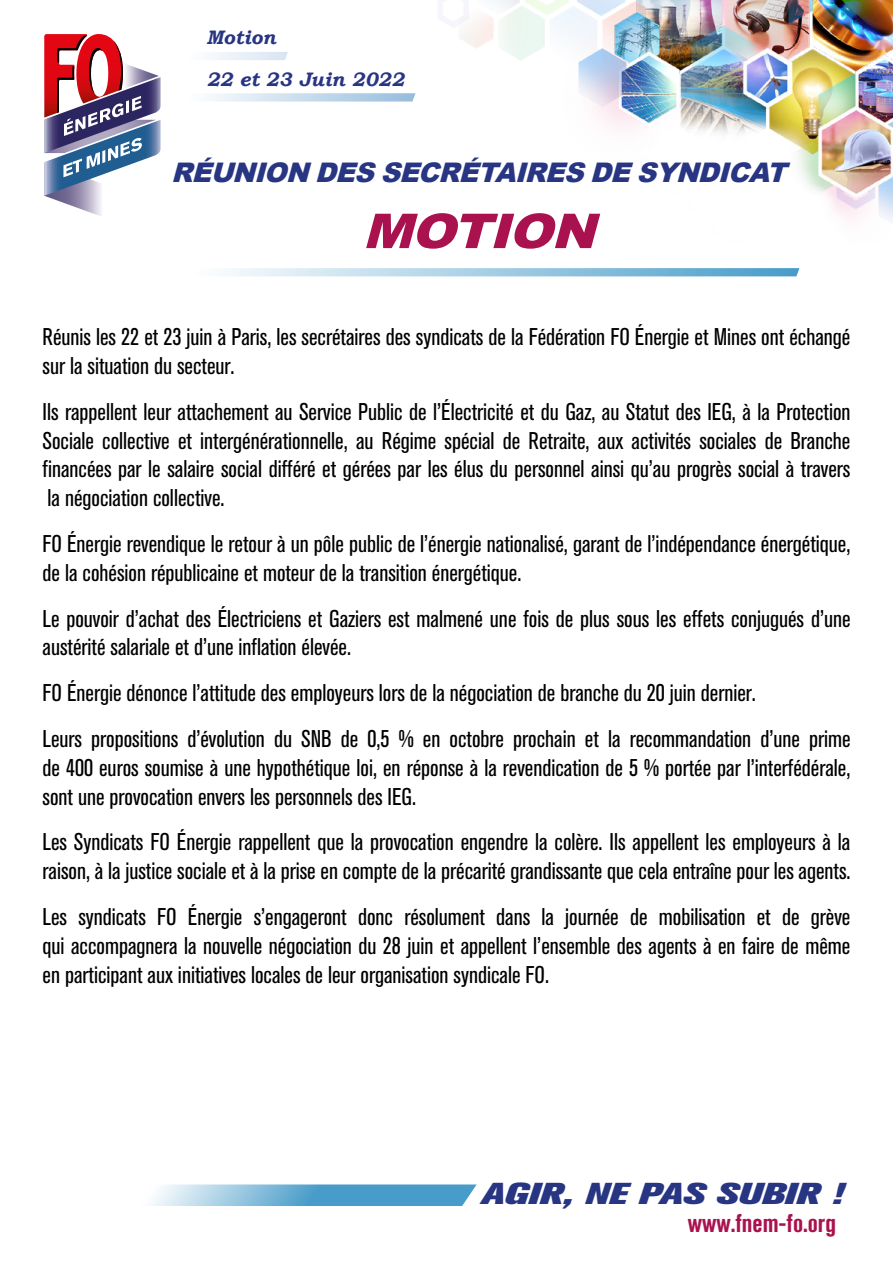
<style>
.page{position:relative;width:893px;height:1263px;background:#fff}
.page>*{position:absolute;margin:0;border:0;box-sizing:border-box;transform-origin:0 0}
.t1{font:italic 900 48px "Arial";color:#aa124f;scale:1.1 1}
.t2{font:italic 800 30px "Akzidenz Grotesk BQ";color:#283583;scale:1.4 1}
.t3{font:italic 900 27px "Arial";color:#283583}
.t4{font:700 condensed 25.5px "Akzidenz Grotesk BQ";color:#aa124f}
.t5{font:condensed 24px/28.8px "Akzidenz Grotesk BQ";color:#000}
.t6{font:italic 700 19.5px "Bookman Old Style";color:#283583}
</style>
<div class="page">
<svg style="left:151px;top:1184px;width:326px;height:22px;background:#7cb8d8"></svg>
<img style="left:415px;top:0;width:478px;height:223px">
<svg style="left:44px;top:34px;width:117px;height:182px"></svg>
<svg style="left:213px;top:52px;width:75px;height:8px"></svg>
<svg style="left:209px;top:93px;width:206px;height:9px;background:#cadded"></svg>
<svg style="left:224px;top:268px;width:575px;height:8px;background:#9fcbe2"></svg>
<p class="t6" style="left:206px;top:23px;width:71px">Motion</p>
<p class="t6" style="left:206px;top:65px;width:200px">22 et 23 Juin 2022</p>
<p class="t3" style="left:171px;top:153px;width:626px">RÉUNION DESSECRÉTAIRESDESYNDICAT</p>
<p class="t1" style="left:362px;top:196px;width:229px">MOTION</p>
<p class="t5" style="left:43px;top:323px;width:809px">Réunis les 22 et 23 juin à Paris, les secrétaires des syndicats de la Fédération FO Énergie et Mines ont échangé sur la situation du secteur.</p>
<p class="t5" style="left:43px;top:397px;width:809px;text-align:justify">Ils rappellent leur attachement au Service Public de l’Électricité et du Gaz, au Statut des IEG, à la Protection Sociale collective et intergénérationnelle, au Régime spécial de Retraite, aux activités sociales de Branche financées par le salaire social différé et gérées par les élus du personnel ainsi qu’au progrès social à travers la négociation collective.</p>
<p class="t5" style="left:43px;top:530px;width:809px">FO Énergie revendique le retour à un pôle public de l’énergie nationalisé, garant de l’indépendance énergétique, de la cohésion républicaine et moteur de la transition énergétique.</p>
<p class="t5" style="left:43px;top:604px;width:809px">Le pouvoir d’achat des Électriciens et Gaziers est malmené une fois de plus sous les effets conjugués d’une austérité salariale et d’une inflation élevée.</p>
<p class="t5" style="left:43px;top:679px;width:715px">FO Énergie dénonce l’attitude des employeurs lors de la négociation de branche du 20 juin dernier.</p>
<p class="t5" style="left:43px;top:725px;width:809px;text-align:justify">Leurs propositions d’évolution du SNB de 0,5 % en octobre prochain et la recommandation d’une prime de 400 euros soumise à une hypothétique loi, en réponse à la revendication de 5 % portée par l’interfédérale, sont une provocation envers les personnels des IEG.</p>
<p class="t5" style="left:43px;top:828px;width:810px">Les Syndicats FO Énergie rappellent que la provocation engendre la colère. Ils appellent les employeurs à la raison, à la justice sociale et à la prise en compte de la précarité grandissante que cela entraîne pour les agents.</p>
<p class="t5" style="left:43px;top:903px;width:809px;text-align:justify">Les syndicats FO Énergie s’engageront donc résolument dans la journée de mobilisation et de grève qui accompagnera la nouvelle négociation du 28 juin et appellent l’ensemble des agents à en faire de même en participant aux initiatives locales de leur organisation syndicale FO.</p>
<p class="t2" style="left:481px;top:1176px;width:260px">AGIR, NE PAS SUBIR !</p>
<p class="t4" style="left:688px;top:1209px;width:150px">www.fnem-fo.org</p>
</div>
